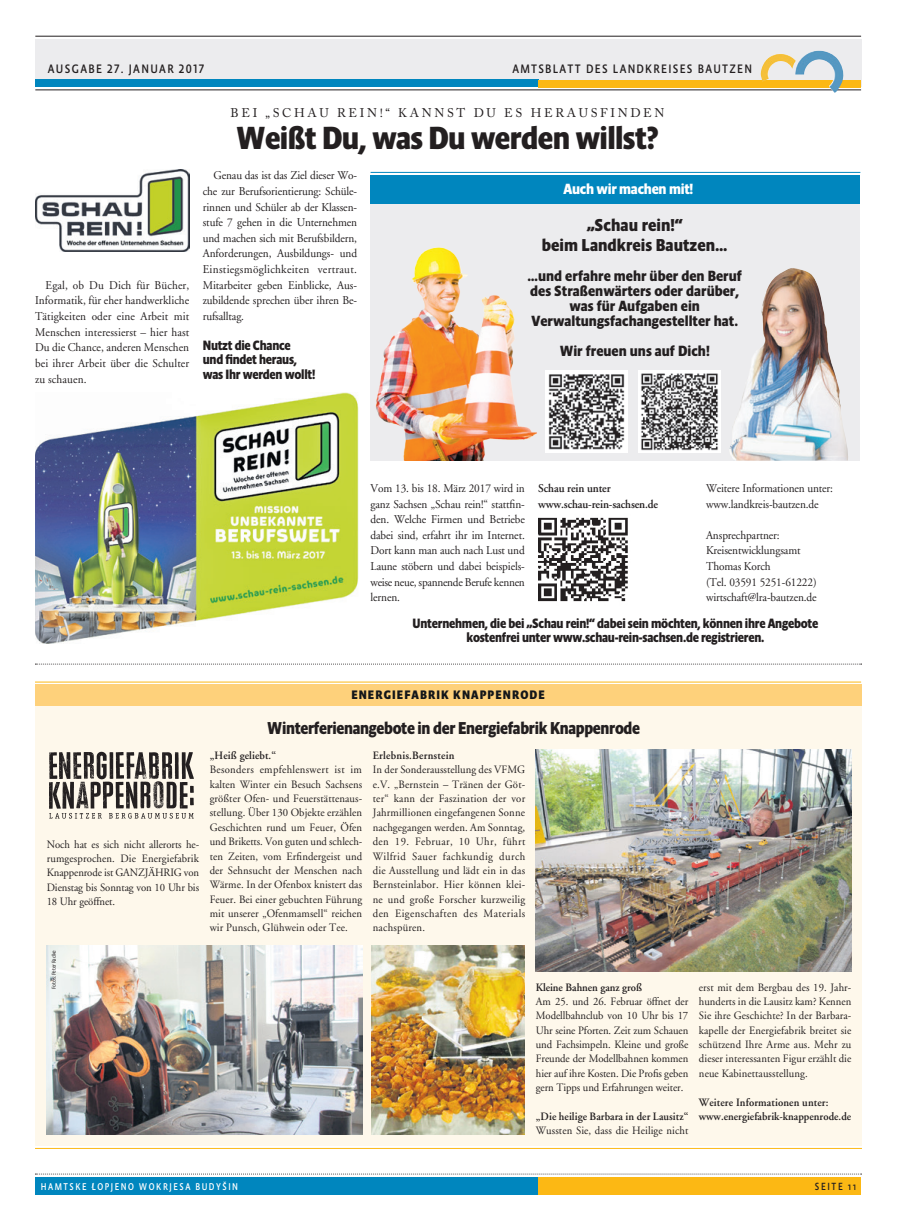
<style>
.page{position:relative;width:897px;height:1230px;background:#fff}
.page>*{position:absolute;margin:0;border:0;box-sizing:border-box;transform-origin:0 0}
.t1{font:700 32.5px "Absara Sans Head OT";letter-spacing:-.02em;color:#231f20}
.t2{font:700 17.5px "Absara Sans Head OT";letter-spacing:-.02em;color:#231f20;scale:.95 1}
.t3{font:700 17.5px/20px "Absara Sans Head OT";color:#231f20;text-align:center}
.t4{font:700 15px/15px "Absara Sans Head OT";color:#231f20;text-align:center}
.t5{font:700 15px "Absara Sans Head OT";letter-spacing:-.02em;color:#fff}
.t6{font:700 13.75px/14.4px "Absara Sans Head OT";letter-spacing:-.02em;color:#231f20;scale:.95 1}
.t7{font:12.5px "Absara Sans Head OT";letter-spacing:.1em;color:#231f20}
.t8{font:12.5px "Adobe Caslon Pro";letter-spacing:.215em;color:#231f20}
.t9{font:700 12.5px "Absara Sans Head OT";letter-spacing:.085em;color:#14171a}
.t10{font:11.88px/15.6px "Adobe Garamond";letter-spacing:-.01em;color:#231f20;text-align:justify;scale:.95 1}
.t11{font:600 11.88px/15.6px "Adobe Garamond";letter-spacing:-.01em;color:#231f20;scale:.95 1}
.t12{font:11.25px/14.4px "Adobe Garamond";letter-spacing:.01em;color:#231f20;text-align:justify;scale:.95 1}
.t13{font:600 11.25px/14.4px "Adobe Garamond";letter-spacing:.005em;color:#231f20;scale:.95 1}
.t14{font:10.62px "Absara Sans Head OT";letter-spacing:.16em;color:#231f20;scale:.95 1}
.t15{font:10px "Absara Sans Head OT";letter-spacing:.16em;color:#fff;scale:.95 1}
.t16{font:300 5.62px "Absara Sans Head OT";letter-spacing:-.02em;color:#231f20}
</style>
<div class="page">
<div style="left:35px;top:701px;width:826px;height:444px;background:#fef8eb"></div>
<hr style="left:35px;top:1148px;width:826px;height:1px;background:#fcb814">
<div style="left:35px;top:684px;width:826px;height:21px;background:#fed17b"></div>
<hr style="left:35px;top:681px;width:826px;height:1px;background:#fcb814">
<div style="left:35px;top:1177px;width:504px;height:17px;background:#0086be"></div>
<div style="left:538px;top:1177px;width:323px;height:18px;background:#fcb814"></div>
<svg style="left:35px;top:1173px;width:827px;height:1px"></svg>
<div style="left:35px;top:39px;width:826px;height:48px;background:#ececee"></div>
<div style="left:35px;top:80px;width:504px;height:7px;background:#0086be"></div>
<div style="left:538px;top:80px;width:323px;height:7px;background:#fcb814"></div>
<hr style="left:35px;top:90px;width:826px;height:1px;background:#231f20">
<hr style="left:35px;top:36px;width:826px;height:1px;background:#231f20">
<img style="left:760px;top:51px;width:84px;height:42px">
<img style="left:538px;top:517px;width:90px;height:85px">
<img style="left:35px;top:392px;width:324px;height:251px">
<img style="left:35px;top:169px;width:154px;height:83px">
<hr style="left:370px;top:172px;width:490px;height:1px;background:#0086be">
<div style="left:370px;top:202px;width:490px;height:259px;background:#ececee"></div>
<div style="left:370px;top:175px;width:490px;height:28px;background:#0086be"></div>
<img style="left:375px;top:247px;width:162px;height:213px">
<img style="left:729px;top:268px;width:119px;height:192px">
<img style="left:546px;top:371px;width:81px;height:81px">
<img style="left:639px;top:371px;width:81px;height:81px">
<svg style="left:35px;top:664px;width:826px;height:1px"></svg>
<img style="left:49px;top:751px;width:145px;height:68px">
<img style="left:47px;top:945px;width:315px;height:189px">
<img style="left:372px;top:945px;width:152px;height:189px">
<img style="left:536px;top:749px;width:315px;height:222px">
<p class="t7" style="left:48px;top:61px;width:158px">AUSGABE 27. JANUAR 2017</p>
<p class="t7" style="left:512px;top:61px;width:241px">AMTSBLATT DES LANDKREISES BAUTZEN</p>
<p class="t8" style="left:230px;top:105px;width:435px">BEI „SCHAU REIN!“ KANNST DU ES HERAUSFINDEN</p>
<h1 class="t1" style="left:236px;top:118px;width:424px">Weißt Du, was Du werden willst?</h1>
<p class="t10" style="left:35px;top:277px;width:164px;text-indent:11px">Egal, ob Du Dich für Bücher, Informatik, für eher handwerkliche Tätigkeiten oder eine Arbeit mit Menschen interessierst – hier hast Du die Chance, anderen Menschen bei ihrer Arbeit über die Schulter zu schauen.</p>
<p class="t10" style="left:203px;top:168px;width:164px;text-indent:11px">Genau das ist das Ziel dieser Wo&shy;che zur Berufsorientierung: Schüle&shy;rinnen und Schüler ab der Klassen&shy;stufe 7 gehen in die Unternehmen und machen sich mit Berufsbildern, Anforderungen, Ausbildungs- und Einstiegsmöglichkeiten vertraut.<br>Mitarbeiter geben Einblicke, Aus&shy;zubildende sprechen über ihren Be&shy;rufsalltag.</p>
<p class="t6" style="left:203px;top:338px;width:120px">Nutzt die Chance<br>und findet heraus, was Ihr werden wollt!</p>
<h3 class="t5" style="left:563px;top:180px;width:131px">Auch wir machen mit!</h3>
<h2 class="t3" style="left:542px;top:215px;width:187px">„Schau rein!“<br>beim Landkreis Bautzen…</h2>
<h3 class="t4" style="left:527px;top:269px;width:216px">…und erfahre mehr über den Beruf des Straßenwärters oder darüber, was für Aufgaben ein<br>Verwaltungsfachangestellter hat.</h3>
<h3 class="t4" style="left:559px;top:344px;width:152px">Wir freuen uns auf Dich!</h3>
<p class="t10" style="left:370px;top:480px;width:164px">Vom 13. bis 18. März 2017 wird in ganz Sachsen „Schau rein!“ stattfin&shy;den. Welche Firmen und Betriebe dabei sind, erfahrt ihr im Internet.<br>Dort kann man auch nach Lust und Laune stöbern und dabei beispiels&shy;weise neue, spannende Berufe kennen lernen.</p>
<p class="t11" style="left:538px;top:480px;width:128px">Schau rein unter www.schau-rein-sachsen.de</p>
<p class="t10" style="left:706px;top:480px;width:135px">Weitere Informationen unter: www.landkreis-bautzen.de</p>
<p class="t10" style="left:706px;top:527px;width:118px;text-align:left">Ansprechpartner:<br>Kreisentwicklungsamt<br>Thomas Korch<br>(Tel. 03591 5251-61222) wirtschaft@lra-bautzen.de</p>
<p class="t6" style="left:412px;top:616px;width:428px;text-align:center">Unternehmen, die bei „Schau rein!“ dabei sein möchten, können ihre Angebote kostenfrei unter www.schau-rein-sachsen.de registrieren.</p>
<p class="t9" style="left:351px;top:687px;width:195px">ENERGIEFABRIK KNAPPENRODE</p>
<h2 class="t2" style="left:267px;top:717px;width:394px">Winterferienangebote in der Energiefabrik Knappenrode</h2>
<p class="t12" style="left:47px;top:837px;width:162px">Noch hat es sich nicht allerorts he&shy;rumgesprochen. Die Energiefabrik Knappenrode ist GANZJÄHRIG von Dienstag bis Sonntag von 10 Uhr bis 18 Uhr geöffnet.</p>
<p class="t16" style="left:50px;top:989px;width:40px;rotate:-90deg">Fotos: Peter Radke</p>
<p class="t13" style="left:210px;top:748px;width:71px">„Heiß geliebt.“</p>
<p class="t12" style="left:210px;top:763px;width:162px">Besonders empfehlenswert ist im kalten Winter ein Besuch Sachsens größter Ofen- und Feuerstättenaus&shy;stellung. Über 130 Objekte erzählen Geschichten rund um Feuer, Öfen und Briketts. Von guten und schlech&shy;ten Zeiten, vom Erfindergeist und der Sehnsucht der Menschen nach Wärme. In der Ofenbox knistert das Feuer. Bei einer gebuchten Führung mit unserer „Ofenmamsell“ reichen wir Punsch, Glühwein oder Tee.</p>
<p class="t13" style="left:373px;top:748px;width:87px">Erlebnis.Bernstein</p>
<p class="t12" style="left:373px;top:763px;width:162px">In der Sonderausstellung des VFMG e.V. „Bernstein – Tränen der Göt&shy;ter“ kann der Faszination der vor Jahrmillionen eingefangenen Sonne nachgegangen werden. Am Sonntag, den 19. Februar, 10 Uhr, führt Wilfrid Sauer fachkundig durch die Ausstellung und lädt ein in das Bernsteinlabor. Hier können klei&shy;ne und große Forscher kurzweilig den Eigenschaften des Materials nachspüren.</p>
<p class="t13" style="left:536px;top:980px;width:113px">Kleine Bahnen ganz groß</p>
<p class="t12" style="left:536px;top:994px;width:162px">Am 25. und 26. Februar öffnet der Modellbahnclub von 10 Uhr bis 17<br>Uhr seine Pforten. Zeit zum Schauen und Fachsimpeln. Kleine und große Freunde der Modellbahnen kommen hier auf ihre Kosten. Die Profis geben gern Tipps und Erfahrungen weiter.</p>
<p class="t13" style="left:536px;top:1109px;width:162px">„Die heilige Barbara in der Lausitz“</p>
<p class="t12" style="left:536px;top:1123px;width:162px">Wussten Sie, dass die Heilige nicht</p>
<p class="t12" style="left:699px;top:980px;width:162px">erst mit dem Bergbau des 19. Jahr&shy;hunderts in die Lausitz kam? Kennen Sie ihre Geschichte? In der Barbara&shy;kapelle der Energiefabrik breitet sie schützend Ihre Arme aus. Mehr zu dieser interessanten Figur erzählt die neue Kabinettausstellung.</p>
<p class="t13" style="left:699px;top:1095px;width:162px">Weitere Informationen unter: www.energiefabrik-knappenrode.de</p>
<p class="t15" style="left:41px;top:1180px;width:209px">HAMTSKE <sup>/</sup>LOPJENO WOKRJESA BUDYŠIN</p>
<p class="t14" style="left:814px;top:1179px;width:45px">SEITE 11</p>
</div>
